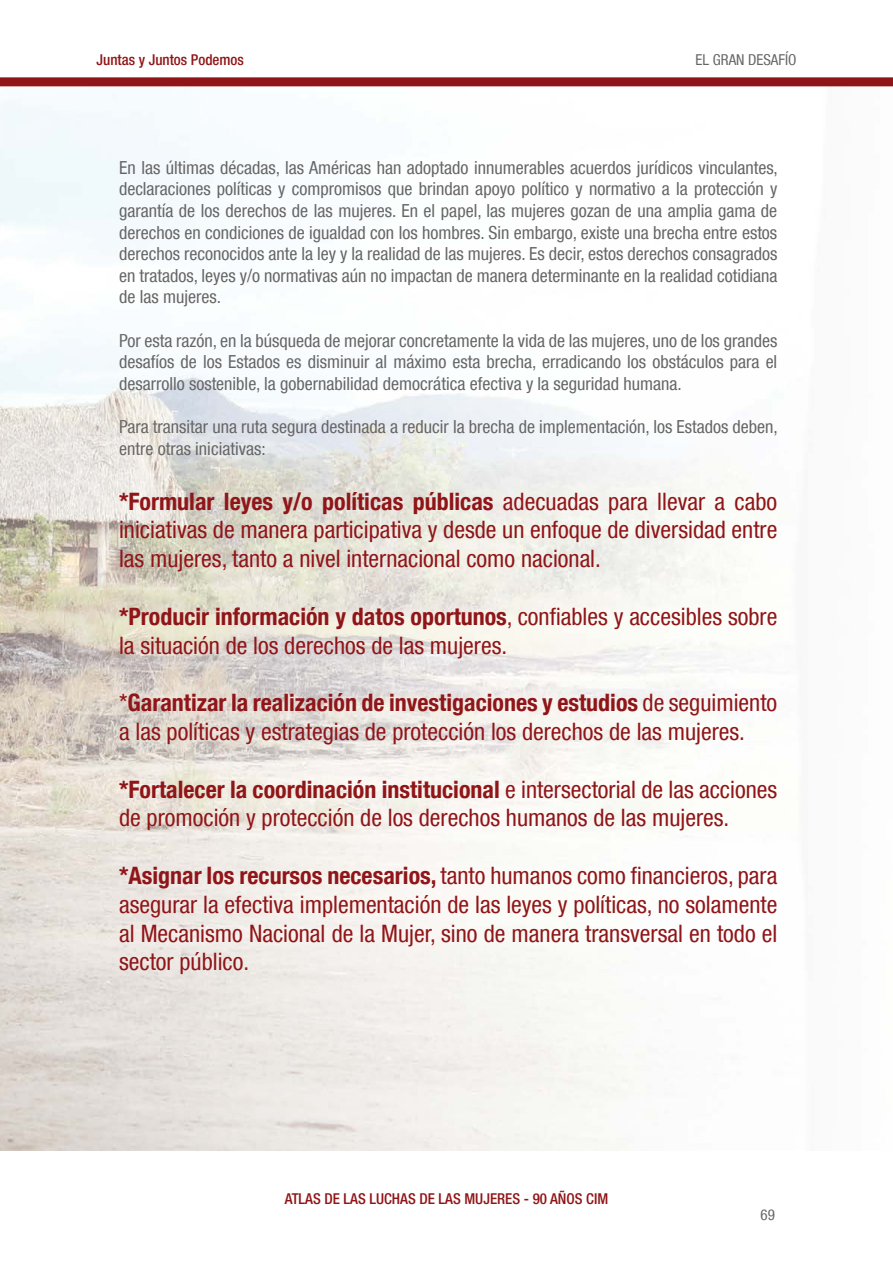
<style>
.page{position:relative;width:893px;height:1263px;background:#fff}
.page>*{position:absolute;margin:0;border:0;box-sizing:border-box;transform-origin:0 0}
.t1{font:condensed 24px/28.8px "Helvetica Neue LT Com";color:#901518}
.t2{font:condensed 18px/21.6px "Helvetica Neue LT Com";color:#676666;text-align:justify}
.t3{font:500 condensed 15px "Helvetica Neue LT Com";color:#901518}
.t4{font:condensed 15px "Helvetica Neue LT Com";color:#676666}
.s1{font-weight:700}
</style>
<div class="page">
<div style="left:0;top:77px;width:893px;height:9px;background:#901518"></div>
<img style="left:0;top:93px;width:802px;height:1057px">
<p class="t3" style="left:97px;top:50px;width:149px">Juntas y Juntos Podemos</p>
<p class="t4" style="left:696px;top:51px;width:102px">EL GRAN DESAFÍO</p>
<p class="t2" style="left:119px;top:156px;width:660px">En las últimas décadas, las Américas han adoptado innumerables acuerdos jurídicos vinculantes, declaraciones políticas y compromisos que brindan apoyo político y normativo a la protección y garantía de los derechos de las mujeres. En el papel, las mujeres gozan de una amplia gama de derechos en condiciones de igualdad con los hombres. Sin embargo, existe una brecha entre estos derechos reconocidos ante la ley y la realidad de las mujeres. Es decir, estos derechos consagrados en tratados, leyes y/o normativas aún no impactan de manera determinante en la realidad cotidiana de las mujeres.</p>
<p class="t2" style="left:119px;top:329px;width:660px">Por esta razón, en la búsqueda de mejorar concretamente la vida de las mujeres, uno de los grandes desafíos de los Estados es disminuir al máximo esta brecha, erradicando los obstáculos para el desarrollo sostenible, la gobernabilidad democrática efectiva y la seguridad humana.</p>
<p class="t2" style="left:119px;top:416px;width:660px">Para transitar una ruta segura destinada a reducir la brecha de implementación, los Estados deben, entre otras iniciativas:</p>
<h1 class="t1" style="left:119px;top:486px;width:660px;text-align:justify"><span class="s1">*Formular leyes y/o políticas públicas</span> adecuadas para llevar a cabo iniciativas de manera participativa y desde un enfoque de diversidad entre las mujeres, tanto a nivel internacional como nacional.</h1>
<h1 class="t1" style="left:119px;top:602px;width:660px"><span class="s1">*Producir información y datos oportunos</span>, confiables y accesibles sobre la situación de los derechos de las mujeres.</h1>
<h1 class="t1" style="left:119px;top:688px;width:660px">*<span class="s1">Garantizar la realización de investigaciones y estudios</span> de seguimiento a las políticas y estrategias de protección los derechos de las mujeres.</h1>
<h1 class="t1" style="left:119px;top:774px;width:660px"><span class="s1">*Fortalecer la coordinación institucional</span> e intersectorial de las acciones de promoción y protección de los derechos humanos de las mujeres.</h1>
<p class="t1" style="left:119px;top:861px;width:660px;text-align:justify"><span class="s1">*Asignar los recursos necesarios,</span> tanto humanos como financieros, para asegurar la efectiva implementación de las leyes y políticas, no solamente al Mecanismo Nacional de la Mujer, sino de manera transversal en todo el sector público.</p>
<p class="t3" style="left:285px;top:1189px;width:325px">ATLAS DE LAS LUCHAS DE LAS MUJERES - 90 AÑOS CIM</p>
<p class="t4" style="left:760px;top:1205px;width:16px">69</p>
</div>
